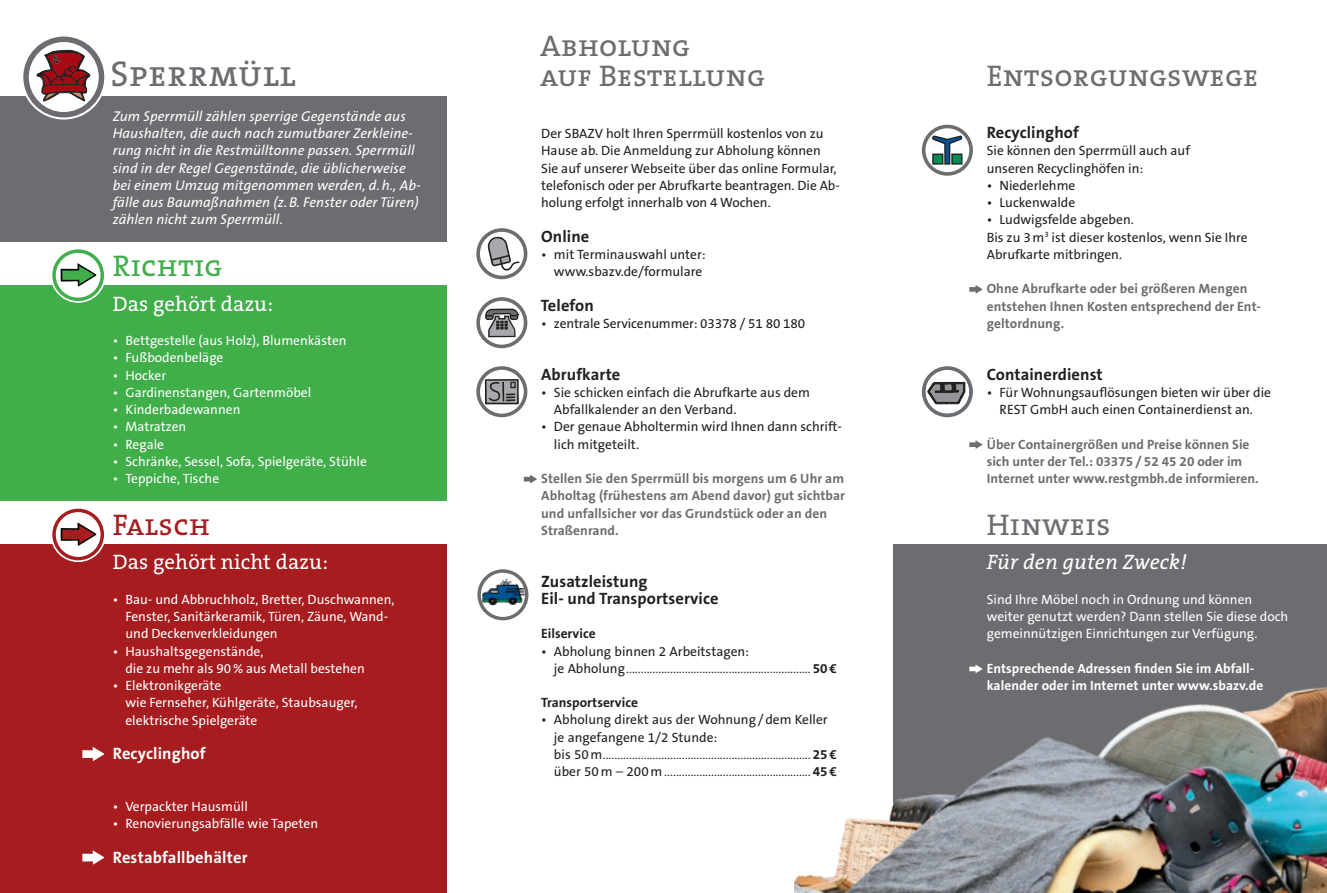
<style>
.page{position:relative;width:1327px;height:893px;background:#fff}
.page>*{position:absolute;margin:0;border:0;box-sizing:border-box;transform-origin:0 0}
.t1{font:36px "The Serif Caps";letter-spacing:.01em;color:#6c6d70}
.t2{font:30px/30px "The Serif Caps";letter-spacing:.005em;color:#6c6d70}
.t3{font:30px "The Serif Caps";letter-spacing:.01em;color:#40ae49}
.t4{font:30px "The Serif Caps";letter-spacing:.01em;color:#a61c1f}
.t5{font:21px "The Serif B5 Plain";letter-spacing:.005em;color:#fff}
.t6{font:italic 21px "The Serif B5 Plain";letter-spacing:.005em;color:#fff}
.t7{font:700 16.5px/17.2px "The Sans B7";letter-spacing:.005em;color:#231f20}
.t8{font:700 16.5px "The Sans B7";letter-spacing:.01em;color:#fff}
.t9{font:italic 14.25px/17.2px "The Sans B5 Plain";letter-spacing:.005em;color:#fff}
.t10{font:13.5px/17.2px "The Sans B5 Plain";color:#231f20}
.t11{font:13.5px/17.2px "The Sans B5 Plain";color:#fff}
.t12{font:700 13.5px/17.2px "The Sans B7";letter-spacing:.005em;color:#6c6d70}
.t13{font:300 13.5px/17.2px "The Sans B4";color:#231f20}
.t14{font:700 13.5px/17.2px "The Sans B7";letter-spacing:.005em;color:#fff}
.t15{font:700 13.5px "The Sans B7";color:#231f20}
.s1{font-family:"The Sans B5 Plain";font-weight:400}
.s2{font-family:"The Sans B7";font-weight:700}
</style>
<div class="page">
<div style="left:893px;top:544px;width:434px;height:349px;background:#6c6d70"></div>
<img style="left:794px;top:668px;width:533px;height:225px">
<div style="left:0;top:96px;width:446px;height:146px;background:#6c6d70"></div>
<div style="left:0;top:544px;width:446px;height:349px;background:#a61c1f"></div>
<div style="left:0;top:285px;width:446px;height:216px;background:#40ae49"></div>
<svg style="left:51px;top:507px;width:55px;height:55px"></svg>
<svg style="left:54px;top:511px;width:48px;height:47px"></svg>
<div style="left:52px;top:509px;width:52px;height:51px;border:3px solid #a61c1f;border-radius:50%"></div>
<svg style="left:51px;top:248px;width:55px;height:55px"></svg>
<svg style="left:54px;top:251px;width:48px;height:48px"></svg>
<div style="left:52px;top:249px;width:52px;height:52px;border:3px solid #40ae49;border-radius:50%"></div>
<svg style="left:969px;top:664px;width:13px;height:9px"></svg>
<svg style="left:923px;top:126px;width:48px;height:48px"></svg>
<svg style="left:932px;top:136px;width:30px;height:29px"></svg>
<div style="left:922px;top:125px;width:51px;height:51px;border:4px solid #6c6d70;border-radius:50%"></div>
<svg style="left:969px;top:285px;width:13px;height:9px"></svg>
<svg style="left:923px;top:369px;width:48px;height:46px"></svg>
<div style="left:922px;top:366px;width:51px;height:51px;border:4px solid #6c6d70;border-radius:50%"></div>
<svg style="left:969px;top:440px;width:13px;height:9px"></svg>
<svg style="left:478px;top:230px;width:47px;height:47px"></svg>
<svg style="left:488px;top:237px;width:31px;height:34px"></svg>
<div style="left:476px;top:228px;width:51px;height:51px;border:4px solid #6c6d70;border-radius:50%"></div>
<svg style="left:478px;top:299px;width:47px;height:47px"></svg>
<svg style="left:485px;top:309px;width:34px;height:28px"></svg>
<div style="left:476px;top:297px;width:51px;height:51px;border:4px solid #6c6d70;border-radius:50%"></div>
<svg style="left:478px;top:368px;width:47px;height:47px"></svg>
<svg style="left:485px;top:379px;width:34px;height:25px"></svg>
<div style="left:476px;top:366px;width:51px;height:51px;border:4px solid #6c6d70;border-radius:50%"></div>
<svg style="left:524px;top:475px;width:13px;height:9px"></svg>
<svg style="left:479px;top:571px;width:48px;height:48px"></svg>
<img style="left:481px;top:579px;width:46px;height:27px">
<div style="left:477px;top:569px;width:51px;height:51px;border:3px solid #6c6d70;border-radius:50%"></div>
<svg style="left:82px;top:747px;width:22px;height:14px"></svg>
<svg style="left:82px;top:850px;width:22px;height:15px"></svg>
<svg style="left:21px;top:35px;width:85px;height:85px"></svg>
<svg style="left:26px;top:40px;width:75px;height:75px"></svg>
<div style="left:23px;top:37px;width:81px;height:80px;border:5px solid #6c6d70;border-radius:50%"></div>
<h1 class="t1" style="left:111px;top:51px;width:187px">Sperrmüll</h1>
<h2 class="t2" style="left:540px;top:31px;width:226px">Abholung<br>auf Bestellung</h2>
<h2 class="t2" style="left:986px;top:61px;width:273px">Entsorgungswege</h2>
<p class="t9" style="left:113px;top:108px;width:310px">Zum Sperrmüll zählen sperrige Gegenstände aus Haushalten, die auch nach zumutbarer Zerkleine&shy;rung nicht in die Restmülltonne passen. Sperrmüll sind in der Regel Gegenstände, die üblicherweise bei einem Umzug mitgenommen werden, d.h., Ab&shy;fälle aus Baumaßnahmen (z.B. Fenster oder Türen) zählen nicht zum Sperrmüll.</p>
<p class="t7" style="left:986px;top:125px;width:94px">Recyclinghof</p>
<p class="t10" style="left:986px;top:143px;width:205px">Sie können den Sperrmüll auch auf unseren Recyclinghöfen in:</p>
<p class="t10" style="left:986px;top:177px;width:90px">• Niederlehme</p>
<p class="t10" style="left:986px;top:195px;width:90px">• Luckenwalde</p>
<p class="t10" style="left:986px;top:212px;width:262px">• Ludwigsfelde abgeben.<br>Bis zu 3m<sup>3</sup> ist dieser kostenlos, wenn Sie Ihre<br>Abrufkarte mitbringen.</p>
<p class="t12" style="left:986px;top:281px;width:276px">Ohne Abrufkarte oder bei größeren Mengen entstehen Ihnen Kosten entsprechend der Ent&shy;geltordnung.</p>
<p class="t7" style="left:986px;top:366px;width:118px">Containerdienst</p>
<p class="t10" style="left:986px;top:384px;width:286px;text-align:center">• Für Wohnungsauflösungen bieten wir über die<br>REST GmbH auch einen Containerdienst an.</p>
<p class="t12" style="left:986px;top:436px;width:273px">Über Containergrößen und Preise können Sie sich unter der Tel.: 03375 / 52 45 20 oder im<br>Internet unter www.restgmbh.de informieren.</p>
<p class="t10" style="left:541px;top:126px;width:300px">Der SBAZV holt Ihren Sperrmüll kostenlos von zu Hause ab. Die Anmeldung zur Abholung können Sie auf unserer Webseite über das online Formular, telefonisch oder per Abrufkarte beantragen. Die Ab&shy;holung erfolgt innerhalb von 4 Wochen.</p>
<p class="t7" style="left:541px;top:228px;width:50px">Online</p>
<p class="t10" style="left:541px;top:246px;width:166px;text-align:right">• mit Terminauswahl unter: www.sbazv.de/formulare</p>
<p class="t7" style="left:541px;top:297px;width:55px">Telefon</p>
<p class="t10" style="left:541px;top:315px;width:265px">• zentrale Servicenummer: 03378 / 51 80 180</p>
<p class="t7" style="left:541px;top:366px;width:81px">Abrufkarte</p>
<p class="t10" style="left:554px;top:384px;width:257px;text-indent:-13px">• Sie schicken einfach die Abrufkarte aus dem<br>Abfallkalender an den Verband.</p>
<p class="t10" style="left:554px;top:419px;width:289px;text-indent:-13px">• Der genaue Abholtermin wird Ihnen dann schrift&shy;lich mitgeteilt.</p>
<p class="t12" style="left:541px;top:471px;width:305px">Stellen Sie den Sperrmüll bis morgens um 6 Uhr am Abholtag (frühestens am Abend davor) gut sichtbar und unfallsicher vor das Grundstück oder an den Straßenrand.</p>
<p class="t7" style="left:541px;top:573px;width:179px">Zusatzleistung<br>Eil- und Transportservice</p>
<p class="t15" style="left:541px;top:627px;width:56px">Eilservice</p>
<p class="t10" style="left:541px;top:643px;width:209px">• Abholung binnen 2 Arbeitstagen:</p>
<p class="t13" style="left:554px;top:660px;width:284px"><span class="s1">je Abholung</span>................................................................ <span class="s2">50€</span></p>
<p class="t15" style="left:541px;top:695px;width:98px">Transportservice</p>
<p class="t10" style="left:554px;top:712px;width:275px;text-indent:-13px">• Abholung direkt aus der Wohnung/dem Keller je angefangene 1/2 Stunde:</p>
<p class="t13" style="left:554px;top:746px;width:284px"><span class="s1">bis 50m</span>........................................................................ <span class="s2">25€ </span><span class="s1">über 50m</span> – <span class="s1">200m</span>................................................... <span class="s2">45€</span></p>
<h2 class="t3" style="left:113px;top:247px;width:111px">Richtig</h2>
<h3 class="t5" style="left:113px;top:293px;width:162px">Das gehört dazu:</h3>
<p class="t11" style="left:113px;top:333px;width:235px">• Bettgestelle (aus Holz), Blumenkästen</p>
<p class="t11" style="left:113px;top:350px;width:112px">• Fußbodenbeläge</p>
<p class="t11" style="left:113px;top:367px;width:55px">• Hocker</p>
<p class="t11" style="left:113px;top:384px;width:200px">• Gardinenstangen, Gartenmöbel</p>
<p class="t11" style="left:113px;top:402px;width:129px">• Kinderbadewannen</p>
<p class="t11" style="left:113px;top:419px;width:75px">• Matratzen</p>
<p class="t11" style="left:113px;top:436px;width:53px">• Regale</p>
<p class="t11" style="left:113px;top:453px;width:256px">• Schränke, Sessel, Sofa, Spielgeräte, Stühle</p>
<p class="t11" style="left:113px;top:471px;width:108px">• Teppiche, Tische</p>
<h2 class="t4" style="left:113px;top:505px;width:99px">Falsch</h2>
<h2 class="t2" style="left:986px;top:510px;width:125px">Hinweis</h2>
<h3 class="t5" style="left:113px;top:551px;width:217px">Das gehört nicht dazu:</h3>
<p class="t11" style="left:125px;top:591px;width:271px;text-indent:-13px">• Bau- und Abbruchholz, Bretter, Duschwannen,<br>Fenster, Sanitärkeramik, Türen, Zäune, Wand&shy;und Deckenverkleidungen</p>
<p class="t11" style="left:125px;top:643px;width:241px;text-indent:-13px">• Haushaltsgegenstände,<br>die zu mehr als 90% aus Metall bestehen</p>
<p class="t11" style="left:125px;top:678px;width:234px;text-indent:-13px">• Elektronikgeräte<br>wie Fernseher, Kühlgeräte, Staubsauger, elektrische Spielgeräte</p>
<p class="t8" style="left:113px;top:745px;width:95px">Recyclinghof</p>
<p class="t11" style="left:113px;top:798px;width:137px">• Verpackter Hausmüll</p>
<p class="t11" style="left:113px;top:816px;width:207px">• Renovierungsabfälle wie Tapeten</p>
<p class="t8" style="left:113px;top:848px;width:136px">Restabfallbehälter</p>
<h3 class="t6" style="left:986px;top:551px;width:201px">Für den guten Zweck!</h3>
<p class="t11" style="left:986px;top:591px;width:303px">Sind Ihre Möbel noch in Ordnung und können weiter genutzt werden? Dann stellen Sie diese doch gemeinnützigen Einrichtungen zur Verfügung.</p>
<p class="t14" style="left:986px;top:660px;width:278px">Entsprechende Adressen finden Sie im Abfall&shy;kalender oder im Internet unter www.sbazv.de</p>
</div>
